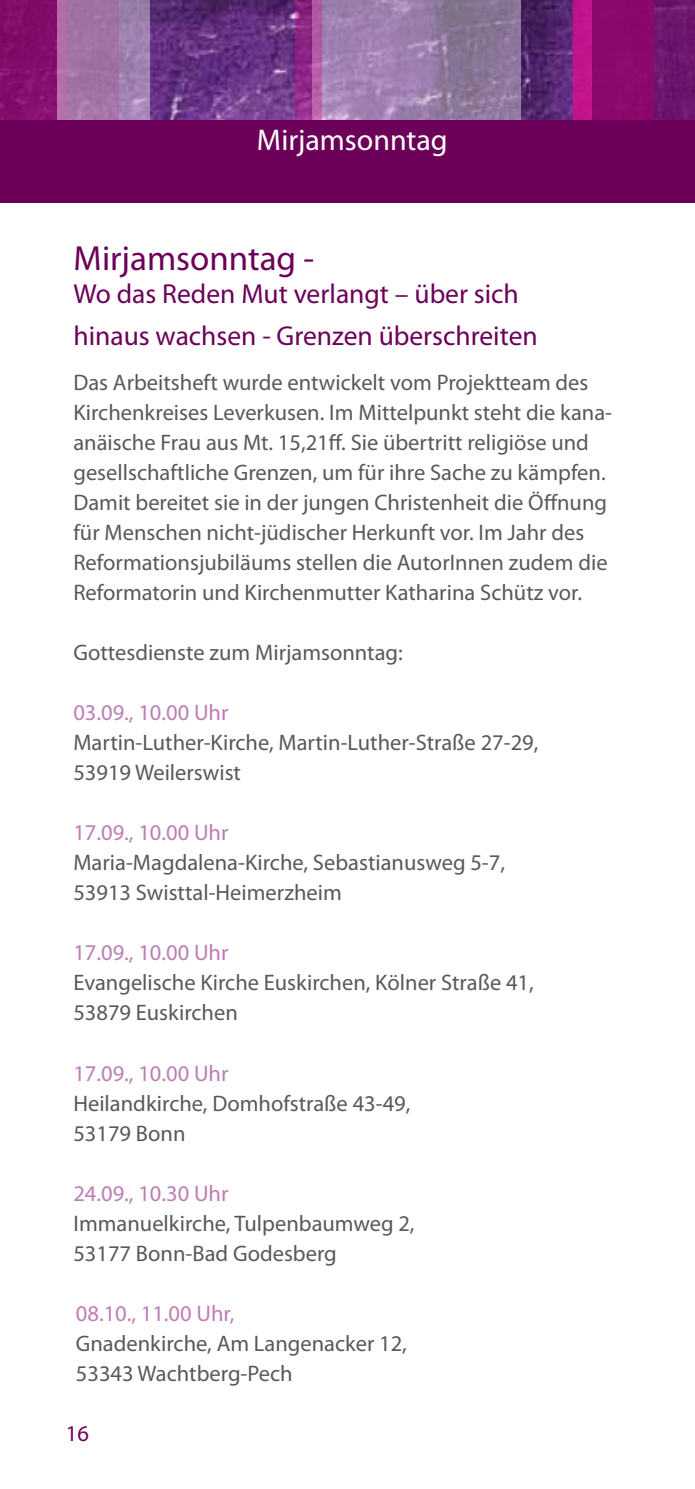
<style>
.page{position:relative;width:695px;height:1489px;background:#fff}
.page>*{position:absolute;margin:0;border:0;box-sizing:border-box;transform-origin:0 0}
.t1{font:35px "Myriad Pro";color:#6c0059}
.t2{font:30px "Myriad Pro";color:#fff}
.t3{font:27.5px/42px "Myriad Pro";color:#6c0059}
.t4{font:22.5px/30px "Myriad Pro";color:#58595b}
.t5{font:22.5px "Myriad Pro";color:#bd7db6}
.t6{font:22.5px "Myriad Pro";color:#6c0059}
</style>
<div class="page">
<img style="left:150px;top:0;width:545px;height:136px">
<svg style="left:322px;top:0;width:199px;height:120px;background:#977da7"></svg>
<div style="left:0;top:0;width:119px;height:136px;background:#820c6a"></div>
<div style="left:573px;top:0;width:80px;height:136px;background:#c2148c"></div>
<svg style="left:57px;top:0;width:93px;height:120px;background:#a277a8"></svg>
<svg style="left:295px;top:0;width:27px;height:120px;background:#9d3c93"></svg>
<div style="left:0;top:120px;width:694px;height:83px;background:#6c0059"></div>
<svg style="left:592px;top:0;width:102px;height:120px;background:#800c6b"></svg>
<h2 class="t2" style="left:257px;top:121px;width:192px">Mirjamsonntag</h2>
<h1 class="t1" style="left:73px;top:237px;width:242px">Mirjamsonntag -</h1>
<p class="t3" style="left:73px;top:272px;width:466px">Wo das Reden Mut verlangt – über sich hinaus wachsen - Grenzen überschreiten</p>
<p class="t4" style="left:73px;top:367px;width:540px">Das Arbeitsheft wurde entwickelt vom Projektteam des Kirchenkreises Leverkusen. Im Mittelpunkt steht die kana&shy;anäische Frau aus Mt. 15,21ff. Sie übertritt religiöse und gesellschaftliche Grenzen, um für ihre Sache zu kämpfen.<br>Damit bereitet sie in der jungen Christenheit die Öffnung für Menschen nicht-jüdischer Herkunft vor. Im Jahr des Reformationsjubiläums stellen die AutorInnen zudem die Reformatorin und Kirchenmutter Katharina Schütz vor.</p>
<p class="t4" style="left:73px;top:637px;width:331px">Gottesdienste zum Mirjamsonntag:</p>
<p class="t5" style="left:73px;top:699px;width:156px">03.09., 10.00 Uhr</p>
<p class="t4" style="left:73px;top:727px;width:466px">Martin-Luther-Kirche, Martin-Luther-Straße 27-29,<br>53919 Weilerswist</p>
<p class="t5" style="left:73px;top:819px;width:156px">17.09., 10.00 Uhr</p>
<p class="t4" style="left:73px;top:847px;width:433px">Maria-Magdalena-Kirche, Sebastianusweg 5-7,<br>53913 Swisttal-Heimerzheim</p>
<p class="t5" style="left:73px;top:939px;width:156px">17.09., 10.00 Uhr</p>
<p class="t4" style="left:73px;top:967px;width:462px">Evangelische Kirche Euskirchen, Kölner Straße 41,<br>53879 Euskirchen</p>
<p class="t5" style="left:73px;top:1058px;width:156px">17.09., 10.00 Uhr</p>
<p class="t4" style="left:73px;top:1087px;width:338px">Heilandkirche, Domhofstraße 43-49,<br>53179 Bonn</p>
<p class="t5" style="left:73px;top:1178px;width:156px">24.09., 10.30 Uhr</p>
<p class="t4" style="left:73px;top:1207px;width:342px">Immanuelkirche, Tulpenbaumweg 2,<br>53177 Bonn-Bad Godesberg</p>
<p class="t5" style="left:76px;top:1298px;width:160px">08.10., 11.00 Uhr,</p>
<p class="t4" style="left:76px;top:1327px;width:332px">Gnadenkirche, Am Langenacker 12,<br>53343 Wachtberg-Pech</p>
<p class="t6" style="left:66px;top:1419px;width:25px">16</p>
</div>
